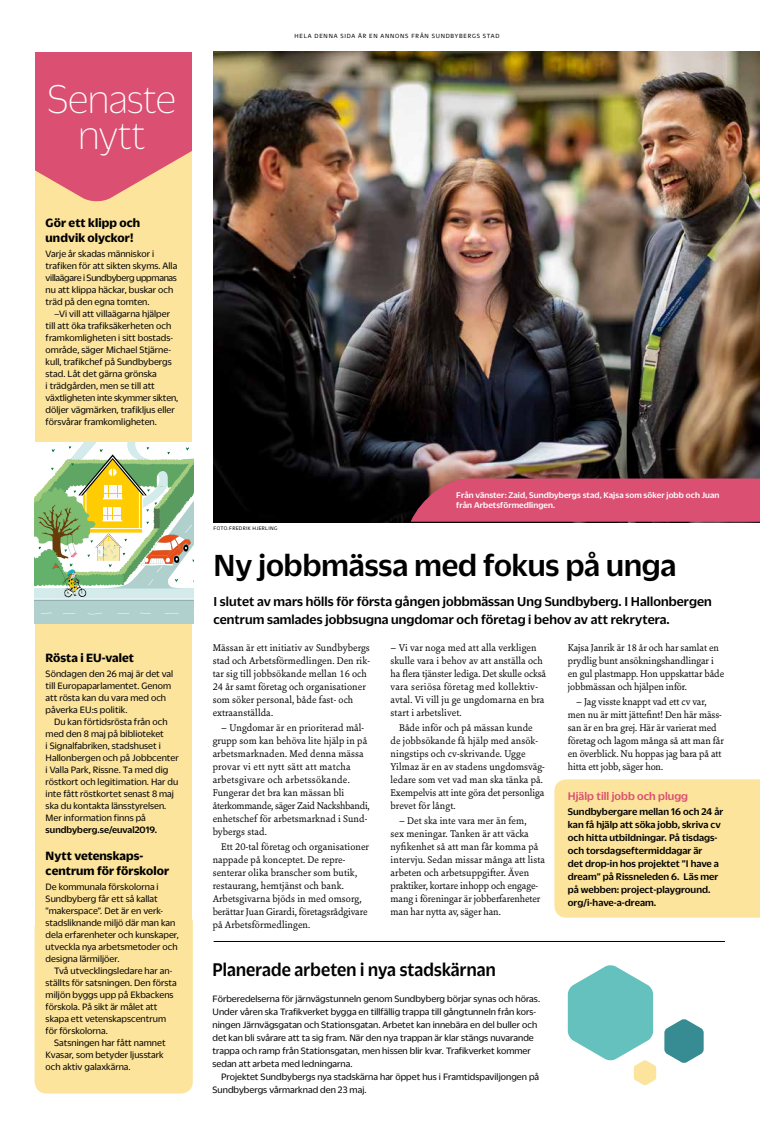
<style>
.page{position:relative;width:760px;height:1129px;background:#fff}
.page>*{position:absolute;margin:0;border:0;box-sizing:border-box;transform-origin:0 0}
.t1{font:100 43.4px/36.2px "Duplicate Sans";color:#fff;text-align:center}
.t2{font:500 33px "Duplicate Sans";color:#000}
.t3{font:500 19.9px "Duplicate Sans";letter-spacing:.01em;color:#000;scale:.92 1}
.t4{font:500 14px/18px "Duplicate Sans";letter-spacing:.005em;color:#000}
.t5{font:700 13px/15px "Duplicate Sans";letter-spacing:.005em;color:#000}
.t6{font:500 12px "Duplicate Sans";letter-spacing:.005em;color:#da4f72}
.t7{font:10.5px/13px "Sina Nova";letter-spacing:.005em;color:#000}
.t8{font:500 10.5px/13px "Duplicate Sans";letter-spacing:.005em;color:#000}
.t9{font:10px/12px "Duplicate Sans";letter-spacing:.005em;color:#000}
.t10{font:500 10px "Duplicate Sans";letter-spacing:.005em;color:#000}
.t11{font:500 9px/10.8px "Duplicate Sans";letter-spacing:.01em;color:#fff}
.t12{font:6.5px "Duplicate Sans";letter-spacing:.12em;color:#000}
.t13{font:5.5px "Duplicate Sans";letter-spacing:.06em;color:#000}
</style>
<div class="page">
<div style="left:35px;top:202px;width:158px;height:891px;background:#fce49c"></div>
<svg style="left:35px;top:52px;width:157px;height:150px;background:#de6277"></svg>
<hr style="left:214px;top:941px;width:511px;height:1px;background:#000">
<svg style="left:34px;top:442px;width:159px;height:181px"></svg>
<img style="left:214px;top:52px;width:546px;height:470px">
<svg style="left:410px;top:478px;width:350px;height:43px;background:#cf4c6c"></svg>
<div style="left:554px;top:779px;width:206px;height:139px;background:#fce49c"></div>
<svg style="left:664px;top:1019px;width:39px;height:43px"></svg>
<svg style="left:568px;top:965px;width:88px;height:120px"></svg>
<h1 class="t1" style="left:48px;top:79px;width:130px">Senaste nytt</h1>
<h3 class="t5" style="left:46px;top:214px;width:96px">Gör ett klipp och undvik olyckor!</h3>
<p class="t9" style="left:46px;top:246px;width:133px">Varje år skadas människor i trafiken för att sikten skyms. Alla villaägare i Sundbyberg uppmanas nu att klippa häckar, buskar och träd på den egna tomten.</p>
<p class="t9" style="left:46px;top:306px;width:134px;text-indent:8px">–Vi vill att villaägarna hjälper till att öka trafiksäkerheten och framkomligheten i sitt bostads&shy;område, säger Michael Stjärne&shy;kull, trafikchef på Sundbybergs stad. Låt det gärna grönska<br>i trädgården, men se till att växtligheten inte skymmer sikten, döljer vägmärken, trafikljus eller försvårar framkomligheten.</p>
<h3 class="t5" style="left:46px;top:649px;width:90px">Rösta i EU-valet</h3>
<p class="t9" style="left:46px;top:666px;width:129px">Söndagen den 26 maj är det val till Europaparlamentet. Genom att rösta kan du vara med och påverka EU:s politik.</p>
<p class="t9" style="left:46px;top:714px;width:135px;text-indent:8px">Du kan förtidsrösta från och med den 8 maj på biblioteket<br>i Signalfabriken, stadshuset i<br>Hallonbergen och på Jobbcenter i Valla Park, Rissne. Ta med dig röstkort och legitimation. Har du inte fått röstkortet senast 8 maj ska du kontakta länsstyrelsen.<br>Mer information finns på</p>
<p class="t10" style="left:46px;top:822px;width:113px">sundbyberg.se/euval2019.</p>
<h3 class="t5" style="left:46px;top:846px;width:125px">Nytt vetenskaps&shy;centrum för förskolor</h3>
<p class="t9" style="left:46px;top:879px;width:135px">De kommunala förskolorna i<br>Sundbyberg får ett så kallat ”makerspace”. Det är en verk&shy;stadsliknande miljö där man kan dela erfarenheter och kunskaper, utveckla nya arbetsmetoder och designa lärmiljöer.</p>
<p class="t9" style="left:46px;top:963px;width:132px;text-indent:8px">Två utvecklingsledare har an&shy;ställts för satsningen. Den första miljön byggs upp på Ekbackens förskola. På sikt är målet att skapa ett vetenskapscentrum för förskolorna.</p>
<p class="t9" style="left:46px;top:1035px;width:121px;text-indent:8px">Satsningen har fått namnet<br>Kvasar, som betyder ljusstark och aktiv galaxkärna.</p>
<p class="t12" style="left:294px;top:32px;width:206px">HELA DENNA SIDA ÄR EN ANNONS FRÅN SUNDBYBERGS STAD</p>
<p class="t11" style="left:456px;top:488px;width:265px">Från vänster: Zaid, Sundbybergs stad, Kajsa som söker jobb och Juan från Arbetsförmedlingen.</p>
<p class="t13" style="left:214px;top:525px;width:65px">FOTO:FREDRIK HJERLING</p>
<h2 class="t2" style="left:214px;top:543px;width:464px">Ny jobbmässa med fokus på unga</h2>
<h3 class="t4" style="left:213px;top:591px;width:500px">I slutet av mars hölls för första gången jobbmässan Ung Sundbyberg. I Hallonbergen centrum samlades jobbsugna ungdomar och företag i behov av att rekrytera.</h3>
<p class="t7" style="left:213px;top:640px;width:159px">Mässan är ett initiativ av Sundbybergs stad och Arbetsförmedlingen. Den rik&shy;tar sig till jobbsökande mellan 16 och 24 år samt företag och organisationer som söker personal, både fast- och extraanställda.</p>
<p class="t7" style="left:213px;top:720px;width:158px;text-indent:9px">– Ungdomar är en prioriterad mål&shy;grupp som kan behöva lite hjälp in på arbetsmarknaden. Med denna mässa provar vi ett nytt sätt att matcha arbetsgivare och arbetssökande.<br>Fungerar det bra kan mässan bli återkommande, säger Zaid Nackshbandi, enhetschef för arbetsmarknad i Sund&shy;bybergs stad.</p>
<p class="t7" style="left:213px;top:839px;width:158px;text-indent:9px">Ett 20-tal företag och organisationer nappade på konceptet. De repre&shy;senterar olika branscher som butik, restaurang, hemtjänst och bank.<br>Arbetsgivarna bjöds in med omsorg, berättar Juan Girardi, företagsrådgivare på Arbetsförmedlingen.</p>
<p class="t7" style="left:390px;top:640px;width:157px">– Vi var noga med att alla verkligen skulle vara i behov av att anställa och ha flera tjänster lediga. Det skulle också vara seriösa företag med kollektiv&shy;avtal. Vi vill ju ge ungdomarna en bra start i arbetslivet.</p>
<p class="t7" style="left:390px;top:720px;width:156px;text-indent:9px">Både inför och på mässan kunde de jobbsökande få hjälp med ansök&shy;ningstips och cv-skrivande. Ugge<br>Yilmaz är en av stadens ungdomsväg&shy;ledare som vet vad man ska tänka på.<br>Exempelvis att inte göra det personliga brevet för långt.</p>
<p class="t7" style="left:390px;top:813px;width:156px;text-indent:9px">– Det ska inte vara mer än fem,<br>sex meningar. Tanken är att väcka nyfikenhet så att man får komma på intervju. Sedan missar många att lista arbeten och arbetsuppgifter. Även praktiker, kortare inhopp och engage&shy;mang i föreningar är jobberfarenheter man har nytta av, säger han.</p>
<h3 class="t3" style="left:212px;top:955px;width:309px">Planerade arbeten i nya stadskärnan</h3>
<p class="t9" style="left:212px;top:991px;width:329px;line-height:13px">Förberedelserna för järnvägstunneln genom Sundbyberg börjar synas och höras.<br>Under våren ska Trafikverket bygga en tillfällig trappa till gångtunneln från kors&shy;ningen Järnvägsgatan och Stationsgatan. Arbetet kan innebära en del buller och det kan bli svårare att ta sig fram. När den nya trappan är klar stängs nuvarande trappa och ramp från Stationsgatan, men hissen blir kvar. Trafikverket kommer sedan att arbeta med ledningarna.</p>
<p class="t9" style="left:212px;top:1069px;width:328px;line-height:13px;text-indent:8px">Projektet Sundbybergs nya stadskärna har öppet hus i Framtidspaviljongen på<br>Sundbybergs vårmarknad den 23 maj.</p>
<p class="t7" style="left:568px;top:640px;width:158px">Kajsa Janrik är 18 år och har samlat en prydlig bunt ansökningshandlingar i en gul plastmapp. Hon uppskattar både jobbmässan och hjälpen inför.</p>
<p class="t7" style="left:568px;top:694px;width:157px;text-indent:9px">– Jag visste knappt vad ett cv var, men nu är mitt jättefint! Den här mäs - san är en bra grej. Här är varierat med företag och lagom många så att man får en överblick. Nu hoppas jag bara på att hitta ett jobb, säger hon.</p>
<p class="t6" style="left:568px;top:787px;width:122px">Hjälp till jobb och plugg</p>
<p class="t8" style="left:568px;top:803px;width:157px">Sundbybergare mellan 16 och 24 år kan få hjälp att söka jobb, skriva cv och hitta utbildningar. På tisdags&shy;och torsdagseftermiddagar är<br>det drop-in hos projektet ”I have a dream” på Rissneleden 6. Läs mer på webben: project-playground. org/i-have-a-dream.</p>
</div>
